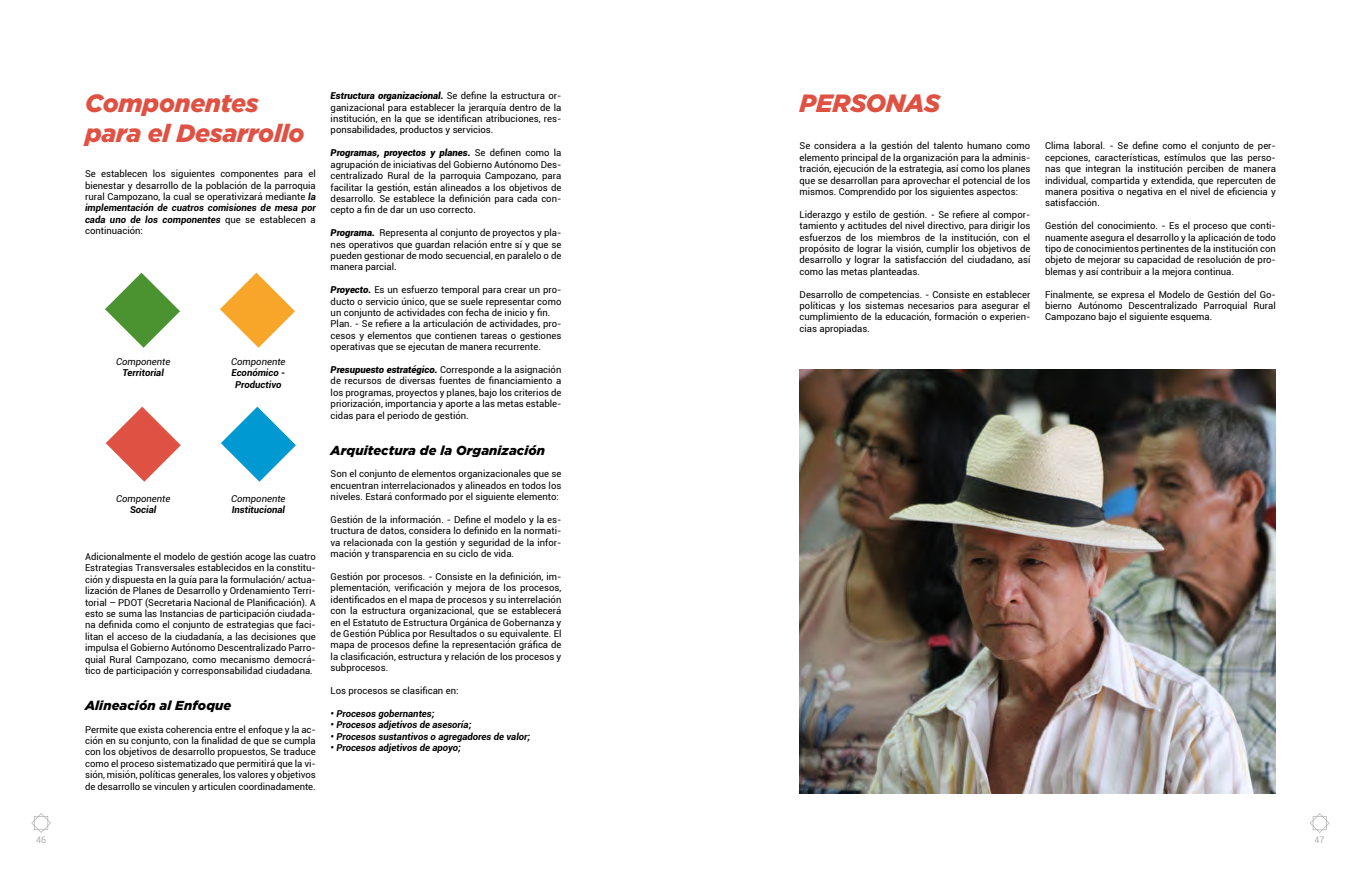
<style>
.page{position:relative;width:1361px;height:879px;background:#fff}
.page>*{position:absolute;margin:0;border:0;box-sizing:border-box;transform-origin:0 0}
.t1{font:italic 900 25px/30px "Gotham";letter-spacing:-.01em;color:#df5243}
.t2{font:italic 900 13px "Gotham";letter-spacing:.01em;color:#000}
.t3{font:9.5px/11.4px "Roboto";color:#000;text-align:justify}
.t4{font:italic 700 9.5px/11.4px "Roboto";color:#000;text-align:center}
.t5{font:italic 9.5px "Roboto";color:#000}
.t6{font:9px "Roboto";color:#b3b2b2}
.s1{font-weight:700;font-style:italic}
.s2{font-weight:900;font-style:italic}
</style>
<div class="page">
<svg style="left:31px;top:813px;width:20px;height:20px"></svg>
<svg style="left:1310px;top:813px;width:19px;height:20px"></svg>
<svg style="left:105px;top:273px;width:75px;height:75px"></svg>
<svg style="left:220px;top:273px;width:75px;height:75px"></svg>
<svg style="left:106px;top:407px;width:75px;height:75px"></svg>
<svg style="left:221px;top:407px;width:75px;height:75px"></svg>
<img style="left:799px;top:369px;width:477px;height:425px">
<h1 class="t1" style="left:85px;top:88px;width:221px">Componentes para el Desarrollo</h1>
<p class="t3" style="left:85px;top:168px;width:232px">Se establecen los siguientes componentes para el bienestar y desarrollo de la población de la parroquia rural Campozano, la cual se operativizará mediante <span class="s1">la implementación de cuatros comisiones de mesa por cada uno de los componentes</span> que se establecen a continuación:</p>
<p class="t5" style="left:116px;top:355px;width:56px">Componente</p>
<p class="t4" style="left:123px;top:367px;width:43px">Territorial</p>
<p class="t5" style="left:116px;top:491px;width:56px">Componente</p>
<p class="t4" style="left:130px;top:503px;width:28px">Social</p>
<p class="t5" style="left:231px;top:355px;width:56px">Componente</p>
<p class="t4" style="left:231px;top:367px;width:55px">Económico -<br>Productivo</p>
<p class="t5" style="left:231px;top:491px;width:56px">Componente</p>
<p class="t4" style="left:232px;top:503px;width:55px">Institucional</p>
<p class="t3" style="left:85px;top:550px;width:232px">Adicionalmente el modelo de gestión acoge las cuatro Estrategias Transversales establecidos en la constitu&shy;ción y dispuesta en la guía para la formulación/ actua&shy;lización de Planes de Desarrollo y Ordenamiento Terri&shy;torial – PDOT (Secretaria Nacional de Planificación). A esto se suma las Instancias de participación ciudada&shy;na definida como el conjunto de estrategias que faci&shy;litan el acceso de la ciudadanía, a las decisiones que impulsa el Gobierno Autónomo Descentralizado Parro&shy;quial Rural Campozano, como mecanismo democrá&shy;tico de participación y corresponsabilidad ciudadana.</p>
<h2 class="t2" style="left:85px;top:696px;width:148px">Alineación al Enfoque</h2>
<p class="t3" style="left:85px;top:723px;width:232px">Permite que exista coherencia entre el enfoque y la ac&shy;ción en su conjunto, con la finalidad de que se cumpla con los objetivos de desarrollo propuestos, Se traduce como el proceso sistematizado que permitirá que la vi&shy;sión, misión, políticas generales, los valores y objetivos de desarrollo se vinculen y articulen coordinadamente.</p>
<p class="t3" style="left:331px;top:90px;width:232px"><span class="s2">Estructura organizacional.</span> Se define la estructura or&shy;ganizacional para establecer la jerarquía dentro de la institución, en la que se identifican atribuciones, res&shy;ponsabilidades, productos y servicios.</p>
<p class="t3" style="left:331px;top:147px;width:232px"><span class="s2">Programas, proyectos y planes.</span> Se definen como la agrupación de iniciativas del Gobierno Autónomo Des&shy;centralizado Rural de la parroquia Campozano, para facilitar la gestión, están alineados a los objetivos de desarrollo. Se establece la definición para cada con&shy;cepto a fin de dar un uso correcto.</p>
<p class="t3" style="left:331px;top:227px;width:232px"><span class="s2">Programa.</span> Representa al conjunto de proyectos y pla&shy;nes operativos que guardan relación entre sí y que se pueden gestionar de modo secuencial, en paralelo o de manera parcial.</p>
<p class="t3" style="left:331px;top:284px;width:232px;text-align:left"><span class="s2">Proyecto.</span> Es un esfuerzo temporal para crear un pro&shy;ducto o servicio único, que se suele representar como un conjunto de actividades con fecha de inicio y fin.<br>Plan. - Se refiere a la articulación de actividades, pro&shy;cesos y elementos que contienen tareas o gestiones operativas que se ejecutan de manera recurrente.</p>
<p class="t3" style="left:331px;top:363px;width:232px"><span class="s2">Presupuesto estratégico.</span> Corresponde a la asignación de recursos de diversas fuentes de financiamiento a los programas, proyectos y planes, bajo los criterios de priorización, importancia y aporte a las metas estable&shy;cidas para el periodo de gestión.</p>
<h2 class="t2" style="left:331px;top:441px;width:216px">Arquitectura de la Organización</h2>
<p class="t3" style="left:331px;top:468px;width:232px">Son el conjunto de elementos organizacionales que se encuentran interrelacionados y alineados en todos los niveles. Estará conformado por el siguiente elemento:</p>
<p class="t3" style="left:331px;top:513px;width:232px">Gestión de la información. - Define el modelo y la es&shy;tructura de datos, considera lo definido en la normati&shy;va relacionada con la gestión y seguridad de la infor&shy;mación y transparencia en su ciclo de vida.</p>
<p class="t3" style="left:331px;top:570px;width:232px">Gestión por procesos. - Consiste en la definición, im&shy;plementación, verificación y mejora de los procesos, identificados en el mapa de procesos y su interrelación con la estructura organizacional, que se establecerá en el Estatuto de Estructura Orgánica de Gobernanza y de Gestión Pública por Resultados o su equivalente. El mapa de procesos define la representación gráfica de la clasificación, estructura y relación de los procesos y subprocesos.</p>
<p class="t3" style="left:331px;top:684px;width:129px">Los procesos se clasifican en:</p>
<p class="t4" style="left:331px;top:707px;width:105px">• Procesos gobernantes;</p>
<p class="t4" style="left:331px;top:719px;width:142px">• Procesos adjetivos de asesoría;</p>
<p class="t4" style="left:331px;top:730px;width:201px">• Procesos sustantivos o agregadores de valor;</p>
<p class="t4" style="left:331px;top:741px;width:132px">• Procesos adjetivos de apoyo;</p>
<h1 class="t1" style="left:799px;top:88px;width:142px">PERSONAS</h1>
<p class="t3" style="left:799px;top:140px;width:232px">Se considera a la gestión del talento humano como elemento principal de la organización para la adminis&shy;tración, ejecución de la estrategia, así como los planes que se desarrollan para aprovechar el potencial de los mismos. Comprendido por los siguientes aspectos:</p>
<p class="t3" style="left:799px;top:208px;width:232px">Liderazgo y estilo de gestión. - Se refiere al compor&shy;tamiento y actitudes del nivel directivo, para dirigir los esfuerzos de los miembros de la institución, con el propósito de lograr la visión, cumplir los objetivos de desarrollo y lograr la satisfacción del ciudadano, así como las metas planteadas.</p>
<p class="t3" style="left:799px;top:288px;width:232px">Desarrollo de competencias. - Consiste en establecer políticas y los sistemas necesarios para asegurar el cumplimiento de la educación, formación o experien&shy;cias apropiadas.</p>
<p class="t3" style="left:1045px;top:140px;width:232px">Clima laboral. - Se define como el conjunto de per&shy;cepciones, características, estímulos que las perso&shy;nas que integran la institución perciben de manera individual, compartida y extendida, que repercuten de manera positiva o negativa en el nivel de eficiencia y satisfacción.</p>
<p class="t3" style="left:1045px;top:220px;width:232px">Gestión del conocimiento. - Es el proceso que conti&shy;nuamente asegura el desarrollo y la aplicación de todo tipo de conocimientos pertinentes de la institución con objeto de mejorar su capacidad de resolución de pro&shy;blemas y así contribuir a la mejora continua.</p>
<p class="t3" style="left:1045px;top:288px;width:232px">Finalmente, se expresa el Modelo de Gestión del Go&shy;bierno Autónomo Descentralizado Parroquial Rural Campozano bajo el siguiente esquema.</p>
<p class="t6" style="left:36px;top:833px;width:12px">46</p>
<p class="t6" style="left:1314px;top:833px;width:12px">47</p>
</div>
